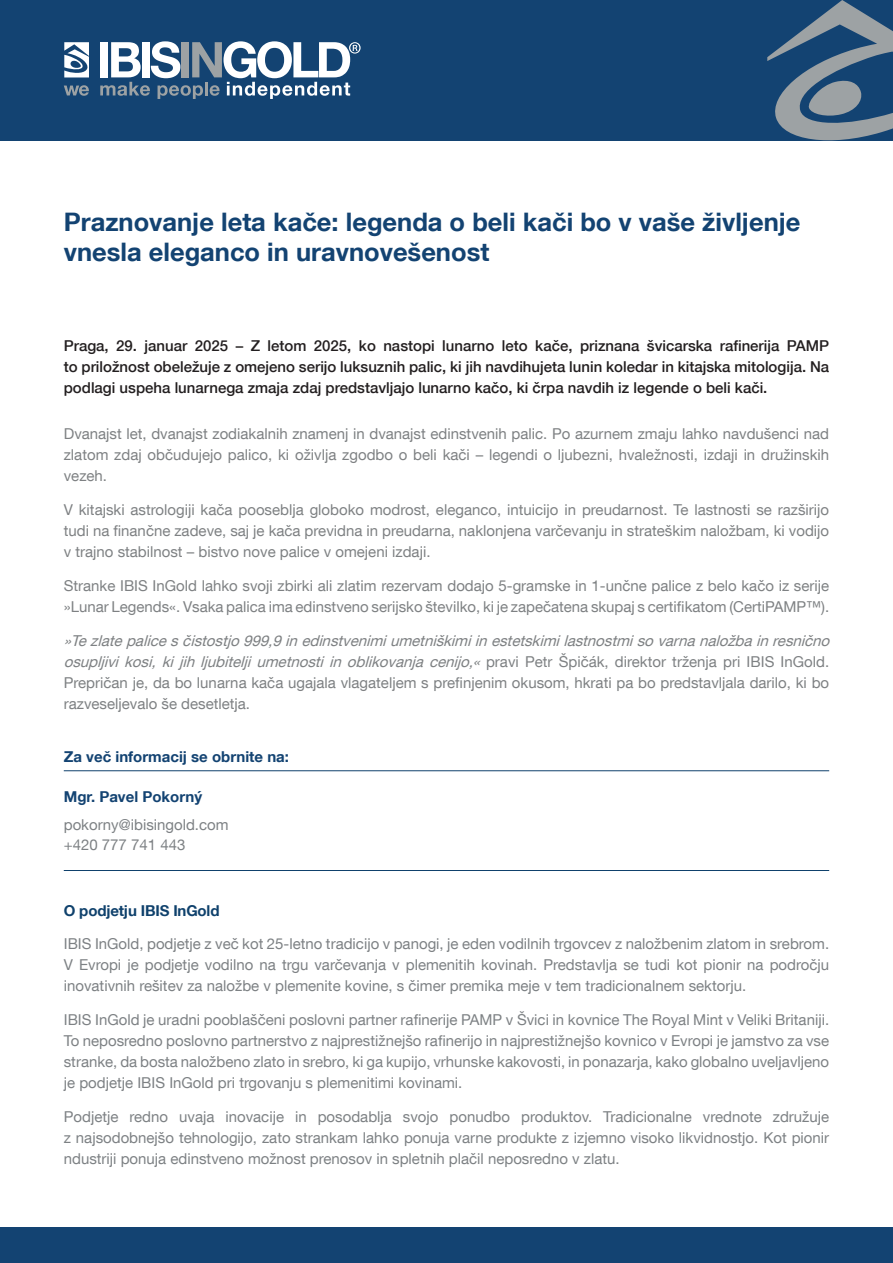
<style>
.page{position:relative;width:893px;height:1263px;background:#fff}
.page>*{position:absolute;margin:0;border:0;box-sizing:border-box;transform-origin:0 0}
.t1{font:700 25.5px/30.6px "Helvetica Neue LT Com";color:#134372}
.t2{font:15px/21px "Helvetica Neue LT Com";color:#7e8183;text-align:justify}
.t3{font:15px/21px "Helvetica Neue LT Com";color:#7d8184;text-align:justify}
.t4{font:500 15px/21px "Helvetica Neue LT Com";color:#231f20;text-align:justify}
.t5{font:700 15px "Helvetica Neue LT Com";color:#134372}
.t6{font:700 15px "Helvetica Neue LT Com";letter-spacing:-.01em;color:#0f416c}
.s1{font-style:italic}
</style>
<div class="page">
<div style="left:0;top:0;width:893px;height:140px;background:#134372"></div>
<svg style="left:767px;top:0;width:126px;height:141px"></svg>
<div style="left:0;top:1227px;width:893px;height:36px;background:#134372"></div>
<svg style="left:64px;top:85px;width:25px;height:11px"></svg>
<svg style="left:64px;top:42px;width:25px;height:35px"></svg>
<svg style="left:100px;top:41px;width:261px;height:58px"></svg>
<hr style="left:64px;top:770px;width:765px;height:1px;background:#0f416c">
<hr style="left:64px;top:870px;width:765px;height:1px;background:#0f416c">
<h1 class="t1" style="left:64px;top:206px;width:738px">Praznovanje leta kače: legenda o beli kači bo v vaše življenje vnesla eleganco in uravnovešenost</h1>
<p class="t4" style="left:64px;top:335px;width:767px">Praga, 29. januar 2025 – Z letom 2025, ko nastopi lunarno leto kače, priznana švicarska rafinerija PAMP to priložnost obeležuje z omejeno serijo luksuznih palic, ki jih navdihujeta lunin koledar in kitajska mitologija. Na podlagi uspeha lunarnega zmaja zdaj predstavljajo lunarno kačo, ki črpa navdih iz legende o beli kači.</p>
<p class="t2" style="left:64px;top:423px;width:767px">Dvanajst let, dvanajst zodiakalnih znamenj in dvanajst edinstvenih palic. Po azurnem zmaju lahko navdušenci nad zlatom zdaj občudujejo palico, ki oživlja zgodbo o beli kači – legendi o ljubezni, hvaležnosti, izdaji in družinskih vezeh.</p>
<p class="t2" style="left:64px;top:499px;width:767px">V kitajski astrologiji kača pooseblja globoko modrost, eleganco, intuicijo in preudarnost. Te lastnosti se razširijo tudi na finančne zadeve, saj je kača previdna in preudarna, naklonjena varčevanju in strateškim naložbam, ki vodijo v trajno stabilnost – bistvo nove palice v omejeni izdaji.</p>
<p class="t2" style="left:64px;top:575px;width:767px">Stranke IBIS InGold lahko svoji zbirki ali zlatim rezervam dodajo 5-gramske in 1-unčne palice z belo kačo iz serije »Lunar Legends«. Vsaka palica ima edinstveno serijsko številko, ki je zapečatena skupaj s certifikatom (CertiPAMP™).</p>
<p class="t2" style="left:64px;top:629px;width:772px;text-align:left"><span class="s1">»Tezlatepalicesčistostjo999,9inedinstvenimiumetniškimiinestetskimilastnostmisovarnanaložbainresnično osupljivi kosi, ki jih ljubitelji umetnosti in oblikovanja cenijo,«</span> p r a v i P e t r Š p i č á k , d i r e k t o r t r ž e n j a p r i I B I S I n G o l d .<br>Prepričan je, da bo lunarna kača ugajala vlagateljem s prefinjenim okusom, hkrati pa bo predstavljala darilo, ki bo razveseljevalo še desetletja.</p>
<p class="t5" style="left:64px;top:747px;width:227px">Za več informacij se obrnite na:</p>
<p class="t5" style="left:64px;top:787px;width:140px">Mgr. Pavel Pokorný</p>
<p class="t3" style="left:64px;top:815px;width:166px;line-height:19.5px">pokorny@ibisingold.com +420 777 741 443</p>
<p class="t6" style="left:64px;top:901px;width:157px">O podjetju IBIS InGold</p>
<p class="t3" style="left:64px;top:933px;width:767px">IBIS InGold, podjetje z več kot 25‑letno tradicijo v panogi, je eden vodilnih trgovcev z naložbenim zlatom in srebrom.<br>V Evropi je podjetje vodilno na trgu varčevanja v plemenitih kovinah. Predstavlja se tudi kot pionir na področju inovativnih rešitev za naložbe v plemenite kovine, s čimer premika meje v tem tradicionalnem sektorju.</p>
<p class="t3" style="left:64px;top:1009px;width:767px">IBIS InGold je uradni pooblaščeni poslovni partner rafinerije PAMP v Švici in kovnice The Royal Mint v Veliki Britaniji.<br>To neposredno poslovno partnerstvo z najprestižnejšo rafinerijo in najprestižnejšo kovnico v Evropi je jamstvo za vse stranke, da bosta naložbeno zlato in srebro, ki ga kupijo, vrhunske kakovosti, in ponazarja, kako globalno uveljavljeno je podjetje IBIS InGold pri trgovanju s plemenitimi kovinami.</p>
<p class="t3" style="left:64px;top:1106px;width:767px">Podjetje redno uvaja inovacije in posodablja svojo ponudbo produktov. Tradicionalne vrednote združuje z najsodobnejšo tehnologijo, zato strankam lahko ponuja varne produkte z izjemno visoko likvidnostjo. Kot pionir ndustriji ponuja edinstveno možnost prenosov in spletnih plačil neposredno v zlatu.</p>
</div>
